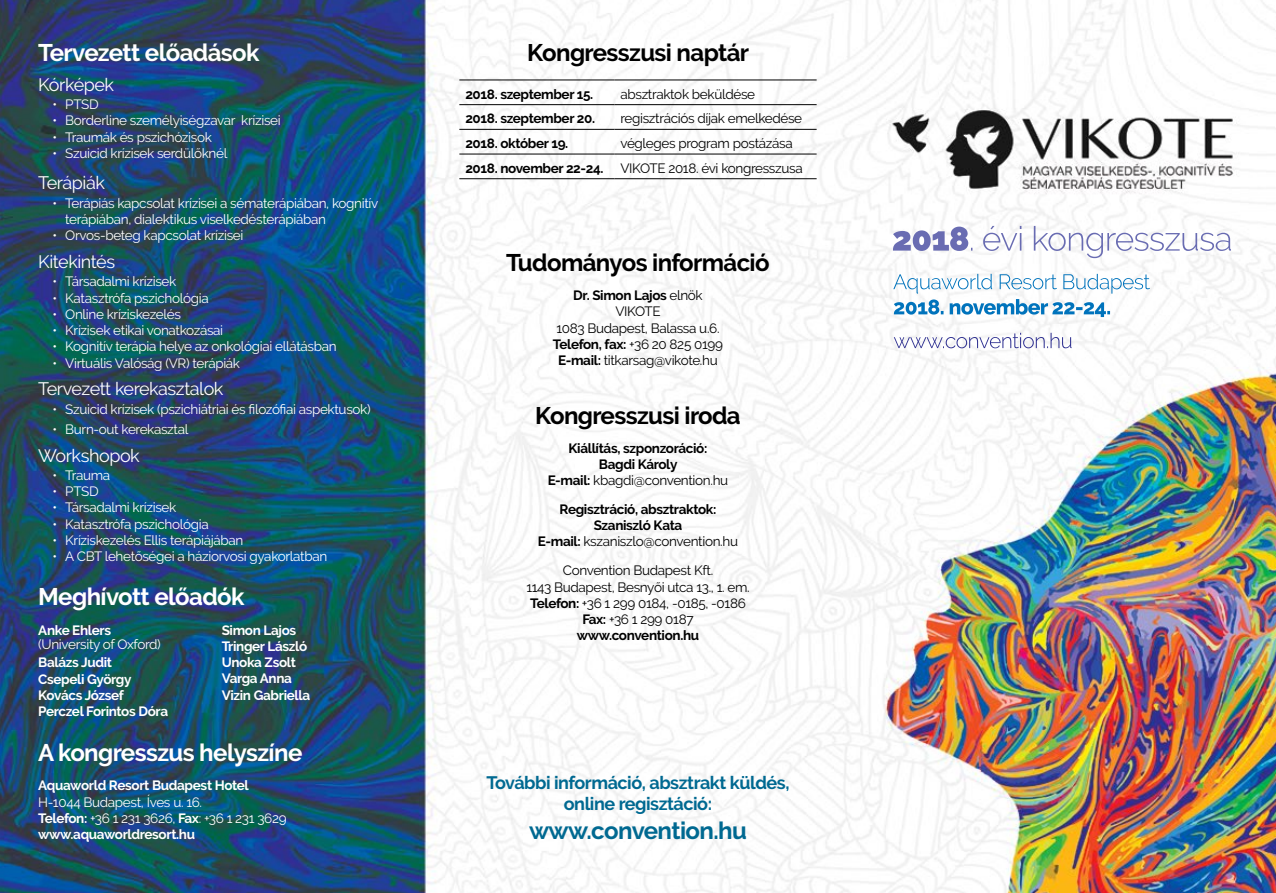
<style>
.page{position:relative;width:1276px;height:893px;background:#fff}
.page>*{position:absolute;margin:0;border:0;box-sizing:border-box;transform-origin:0 0}
.t1{font:700 24px "Raleway";letter-spacing:-.025em;color:#fff}
.t2{font:700 24px "Raleway";letter-spacing:-.025em;color:#000}
.t3{font:700 24px "Raleway";letter-spacing:-.025em;color:#006991}
.t4{font:18px "Raleway";letter-spacing:-.025em;color:#fff}
.t5{font:700 18px/21.6px "Raleway";letter-spacing:-.025em;color:#006991;text-align:center}
.t6{font:13.5px/16.2px "Raleway";letter-spacing:-.025em;color:#fff}
.t7{font:13.5px/16.2px "Raleway";letter-spacing:-.025em;color:#000;text-align:center}
.t8{font:700 13.5px/16.2px "Raleway";letter-spacing:-.025em;color:#000;text-align:center}
.t9{font:700 13.5px/16.2px "Raleway";letter-spacing:-.025em;color:#fff}
.s1{font-weight:700}
.s2{font-weight:400}
</style>
<div class="page">
<img style="left:0;top:0;width:1276px;height:893px">
<hr style="left:459px;top:80px;width:155px;height:1px;background:#000">
<hr style="left:614px;top:80px;width:202px;height:1px;background:#000">
<hr style="left:459px;top:104px;width:155px;height:1px;background:#000">
<hr style="left:614px;top:104px;width:202px;height:1px;background:#000">
<hr style="left:459px;top:129px;width:155px;height:1px;background:#000">
<hr style="left:614px;top:129px;width:202px;height:1px;background:#000">
<hr style="left:459px;top:154px;width:155px;height:1px;background:#000">
<hr style="left:614px;top:154px;width:202px;height:1px;background:#000">
<hr style="left:459px;top:178px;width:155px;height:1px;background:#000">
<hr style="left:614px;top:178px;width:202px;height:1px;background:#000">
<h1 class="t1" style="left:38px;top:39px;width:223px">Tervezett előadások</h1>
<h2 class="t4" style="left:38px;top:74px;width:77px">Kórképek</h2>
<p class="t6" style="left:53px;top:96px;width:48px">• PTSD</p>
<p class="t6" style="left:53px;top:113px;width:230px">• Borderline személyiségzavar krízisei</p>
<p class="t6" style="left:53px;top:129px;width:161px">• Traumák és pszichózisok</p>
<p class="t6" style="left:53px;top:145px;width:176px">• Szuicid krízisek serdülőknél</p>
<h2 class="t4" style="left:38px;top:173px;width:68px">Terápiák</h2>
<p class="t6" style="left:65px;top:195px;width:314px;text-indent:-13px">• Terápiás kapcsolat krízisei a sématerápiában, kognitív terápiában, dialektikus viselkedésterápiában</p>
<p class="t6" style="left:53px;top:227px;width:192px">• Orvos-beteg kapcsolat krízisei</p>
<h2 class="t4" style="left:38px;top:251px;width:78px">Kitekintés</h2>
<p class="t6" style="left:53px;top:274px;width:125px">• Társadalmi krízisek</p>
<p class="t6" style="left:53px;top:290px;width:158px">• Katasztrófa pszichológia</p>
<p class="t6" style="left:53px;top:306px;width:130px">• Online kríziskezelés</p>
<p class="t6" style="left:53px;top:322px;width:172px">• Krízisek etikai vonatkozásai</p>
<p class="t6" style="left:53px;top:338px;width:286px">• Kognitív terápia helye az onkológiai ellátásban</p>
<p class="t6" style="left:53px;top:355px;width:189px">• Virtuális Valóság (VR) terápiák</p>
<h2 class="t4" style="left:38px;top:379px;width:187px">Tervezett kerekasztalok</h2>
<p class="t6" style="left:53px;top:401px;width:320px">• Szuicid krízisek (pszichiátriai és filozófiai aspektusok)</p>
<p class="t6" style="left:53px;top:421px;width:137px">• Burn-out kerekasztal</p>
<h2 class="t4" style="left:38px;top:445px;width:103px">Workshopok</h2>
<p class="t6" style="left:53px;top:467px;width:59px">• Trauma</p>
<p class="t6" style="left:53px;top:483px;width:48px">• PTSD</p>
<p class="t6" style="left:53px;top:499px;width:125px">• Társadalmi krízisek</p>
<p class="t6" style="left:53px;top:516px;width:158px">• Katasztrófa pszichológia</p>
<p class="t6" style="left:53px;top:532px;width:192px">• Kríziskezelés Ellis terápiájában</p>
<p class="t6" style="left:53px;top:548px;width:276px">• A CBT lehetőségei a háziorvosi gyakorlatban</p>
<h1 class="t1" style="left:38px;top:582px;width:208px">Meghívott előadók</h1>
<p class="t9" style="left:38px;top:622px;width:74px">Anke Ehlers</p>
<p class="t6" style="left:38px;top:636px;width:124px">(University of Oxford)</p>
<p class="t9" style="left:38px;top:654px;width:131px">Balázs Judit<br>Csepeli György<br>Kovács József<br>Perczel Forintos Dóra</p>
<p class="t9" style="left:222px;top:622px;width:90px">Simon Lajos<br>Tringer László<br>Unoka Zsolt<br>Varga Anna<br>Vizin Gabriella</p>
<h1 class="t1" style="left:38px;top:739px;width:266px">A kongresszus helyszíne</h1>
<p class="t9" style="left:38px;top:778px;width:212px">Aquaworld Resort Budapest Hotel</p>
<p class="t6" style="left:38px;top:794px;width:250px">H-1044 Budapest, Íves u. 16.<br><span class="s1">Telefon:</span> +36 1 231 3626, <span class="s1">Fax</span>: +36 1 231 3629 <span class="s1">www.aquaworldresort.hu</span></p>
<h1 class="t2" style="left:527px;top:39px;width:223px">Kongresszusi naptár</h1>
<p class="t8" style="left:465px;top:86px;width:129px">2018. szeptember 15.</p>
<p class="t7" style="left:620px;top:86px;width:136px">absztraktok beküldése</p>
<p class="t8" style="left:465px;top:111px;width:131px">2018. szeptember 20.</p>
<p class="t7" style="left:620px;top:110px;width:183px">regisztrációs díjak emelkedése</p>
<p class="t8" style="left:465px;top:135px;width:104px">2018. október 19.</p>
<p class="t7" style="left:620px;top:135px;width:174px">végleges program postázása</p>
<p class="t8" style="left:465px;top:160px;width:140px">2018. november 22-24.</p>
<p class="t7" style="left:620px;top:160px;width:184px">VIKOTE 2018. évi kongresszusa</p>
<h1 class="t2" style="left:506px;top:249px;width:265px">Tudományos információ</h1>
<p class="t7" style="left:553px;top:287px;width:171px"><span class="s1">Dr. Simon Lajos</span> elnök<br>VIKOTE<br>1083 Budapest, Balassa u.6.<br><span class="s1">Telefon, fax:</span> +36 20 825 0199<br><span class="s1">E-mail:</span> titkarsag@vikote.hu</p>
<h1 class="t2" style="left:535px;top:401px;width:207px">Kongresszusi iroda</h1>
<p class="t8" style="left:548px;top:440px;width:182px">Kiállítás, szponzoráció:<br>Bagdi Károly<br>E-mail: <span class="s2">kbagdi@convention.hu</span></p>
<p class="t8" style="left:538px;top:501px;width:202px">Regisztráció, absztraktok:<br>Szaniszló Kata<br>E-mail: <span class="s2">kszaniszlo@convention.hu</span></p>
<p class="t7" style="left:526px;top:562px;width:225px">Convention Budapest Kft.<br>1143 Budapest, Besnyői utca 13., 1. em.<br><span class="s1">Telefon:</span> +36 1 299 0184, -0185, -0186<br><span class="s1">Fax:</span> +36 1 299 0187 <span class="s1">www.convention.hu</span></p>
<h2 class="t5" style="left:486px;top:771px;width:305px">További információ, absztrakt küldés, online regisztáció:</h2>
<h1 class="t3" style="left:529px;top:817px;width:219px">www.convention.hu</h1>
</div>
